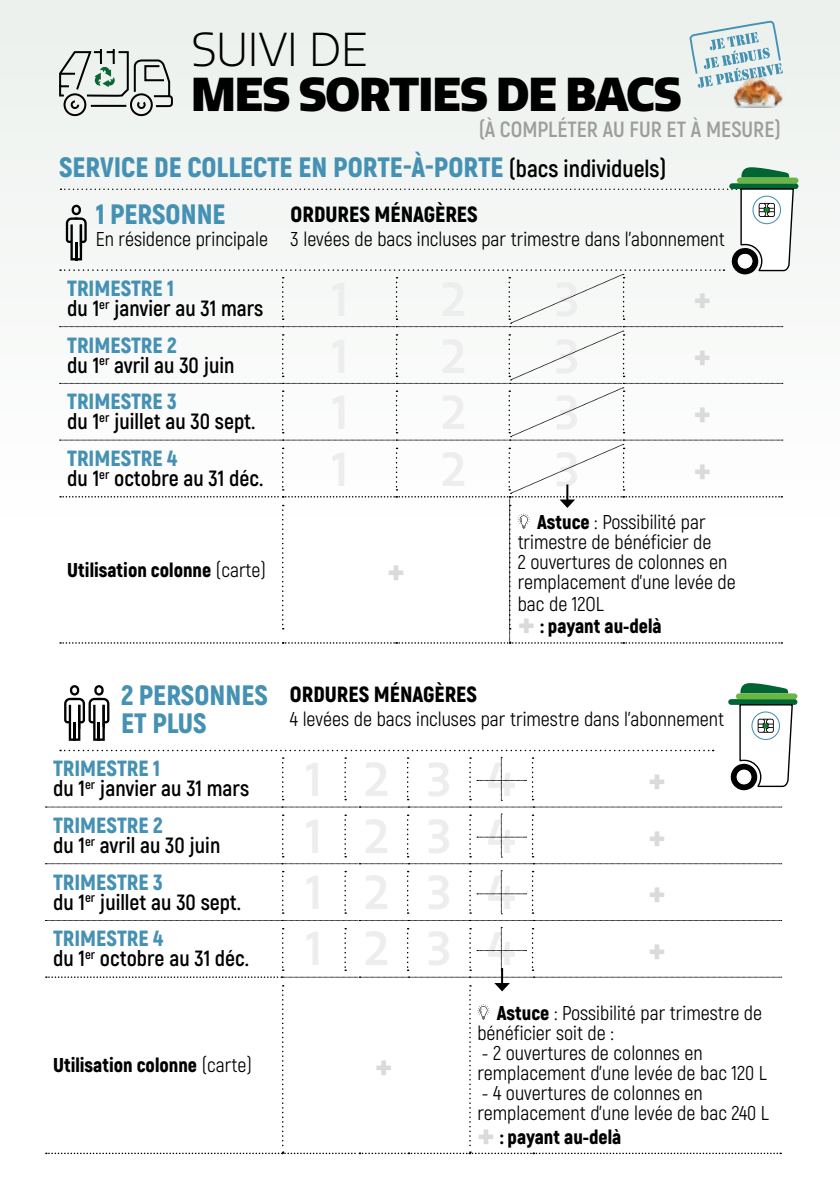
<style>
.page{position:relative;width:840px;height:1191px;background:#fff}
.page>*{position:absolute;margin:0;border:0;box-sizing:border-box;transform-origin:0 0}
.t1{font:900 46.2px "Quatro";letter-spacing:-.02em;color:#000}
.t2{font:300 46.2px "Quatro";letter-spacing:-.02em;color:#000}
.t3{font:900 36px "Akrobat";color:#dadada}
.t4{font:900 28px/28px "Akrobat";color:#4591b4}
.t5{font:700 22px/20px "Akrobat";color:#000}
.t6{font:900 22px "Akrobat";color:#000}
.t7{font:700 22px "Akrobat";color:#9d9d9c}
.t8{font:20px/20px "Akrobat";color:#000}
.t9{font:900 20px/22px "Akrobat";color:#000}
.s1{font-weight:700;font-size:24px;color:#000}
.s2{font-weight:900;color:#4591b4}
.s3{font-weight:400}
.s4{font-weight:900}
.s5{font-size:36px;color:#dadada}
</style>
<div class="page">
<div style="left:0;top:0;width:839px;height:525px;background:#f0f3f1"></div>
<svg style="left:59px;top:49px;width:114px;height:68px"></svg>
<svg style="left:45px;top:863px;width:736px;height:1px"></svg>
<svg style="left:45px;top:920px;width:736px;height:1px"></svg>
<svg style="left:282px;top:871px;width:1px;height:42px"></svg>
<svg style="left:282px;top:814px;width:1px;height:43px"></svg>
<svg style="left:344px;top:814px;width:2px;height:43px"></svg>
<svg style="left:344px;top:871px;width:2px;height:42px"></svg>
<svg style="left:406px;top:814px;width:2px;height:43px"></svg>
<svg style="left:406px;top:871px;width:2px;height:42px"></svg>
<svg style="left:689px;top:20px;width:93px;height:68px"></svg>
<img style="left:729px;top:73px;width:54px;height:35px">
<img style="left:729px;top:102px;width:53px;height:5px">
<div style="left:59px;top:167px;width:739px;height:476px;background:#fafbfa"></div>
<svg style="left:45px;top:683px;width:752px;height:124px"></svg>
<svg style="left:469px;top:813px;width:64px;height:44px"></svg>
<svg style="left:469px;top:870px;width:64px;height:44px"></svg>
<svg style="left:46px;top:927px;width:735px;height:227px"></svg>
<h1 class="t2" style="left:191px;top:23px;width:179px">SUIVI DE</h1>
<h1 class="t1" style="left:191px;top:66px;width:492px">MES SORTIES DE BACS</h1>
<p class="t7" style="left:478px;top:115px;width:303px">(À COMPLÉTER AU FUR ET À MESURE)</p>
<h3 class="t4" style="left:59px;top:152px;width:608px">SERVICE DE COLLECTE EN PORTE-À-PORTE <span class="s1">(bacs individuels)</span></h3>
<h3 class="t4" style="left:96px;top:200px;width:131px">1 PERSONNE</h3>
<p class="t8" style="left:96px;top:229px;width:174px">En résidence principale</p>
<p class="t5" style="left:67px;top:278px;width:197px"><span class="s2">TRIMESTRE 1<br></span>du 1<sup>er</sup> janvier au 31 mars</p>
<p class="t5" style="left:67px;top:335px;width:169px"><span class="s2">TRIMESTRE 2<br></span>du 1<sup>er</sup> avril au 30 juin</p>
<p class="t5" style="left:67px;top:391px;width:189px"><span class="s2">TRIMESTRE 3<br></span>du 1<sup>er</sup> juillet au 30 sept.</p>
<p class="t5" style="left:67px;top:448px;width:197px"><span class="s2">TRIMESTRE 4<br></span>du 1<sup>er</sup> octobre au 31 déc.</p>
<p class="t6" style="left:290px;top:200px;width:188px">ORDURES MÉNAGÈRES</p>
<p class="t8" style="left:290px;top:229px;width:435px">3 levées de bacs incluses par trimestre dans l’abonnement</p>
<h2 class="t3" style="left:693px;top:276px;width:19px">+</h2>
<h2 class="t3" style="left:693px;top:333px;width:19px">+</h2>
<h2 class="t3" style="left:693px;top:390px;width:19px">+</h2>
<h2 class="t3" style="left:693px;top:447px;width:19px">+</h2>
<p class="t9" style="left:67px;top:558px;width:200px">Utilisation colonne <span class="s3">(carte)</span></p>
<h2 class="t3" style="left:387px;top:548px;width:19px">+</h2>
<p class="t8" style="left:517px;top:512px;width:219px;text-indent:19px"><span class="s4">Astuce</span> : Possibilité par trimestre de bénéficier de<br>2 ouvertures de colonnes en remplacement d’une levée de</p>
<p class="t9" style="left:517px;top:593px;width:145px"><span class="s3">bac de 12OL<br></span><span class="s5">+</span> : payant au-delà</p>
<h3 class="t4" style="left:121px;top:680px;width:148px">2 PERSONNES<br>ET PLUS</h3>
<p class="t6" style="left:290px;top:680px;width:188px">ORDURES MÉNAGÈRES</p>
<p class="t8" style="left:290px;top:709px;width:435px">4 levées de bacs incluses par trimestre dans l’abonnement</p>
<p class="t5" style="left:53px;top:758px;width:197px"><span class="s2">TRIMESTRE 1<br></span>du 1<sup>er</sup> janvier au 31 mars</p>
<p class="t5" style="left:53px;top:815px;width:169px"><span class="s2">TRIMESTRE 2<br></span>du 1<sup>er</sup> avril au 30 juin</p>
<p class="t5" style="left:53px;top:872px;width:189px"><span class="s2">TRIMESTRE 3<br></span>du 1<sup>er</sup> juillet au 30 sept.</p>
<p class="t5" style="left:53px;top:928px;width:197px"><span class="s2">TRIMESTRE 4<br></span>du 1<sup>er</sup> octobre au 31 déc.</p>
<p class="t9" style="left:53px;top:1054px;width:200px">Utilisation colonne <span class="s3">(carte)</span></p>
<h2 class="t3" style="left:375px;top:1043px;width:19px">+</h2>
<h2 class="t3" style="left:648px;top:756px;width:19px">+</h2>
<h2 class="t3" style="left:648px;top:813px;width:19px">+</h2>
<h2 class="t3" style="left:648px;top:870px;width:19px">+</h2>
<h2 class="t3" style="left:648px;top:927px;width:19px">+</h2>
<p class="t8" style="left:477px;top:1002px;width:286px;text-indent:19px"><span class="s4">Astuce</span> : Possibilité par trimestre de bénéficier soit de :</p>
<p class="t8" style="left:477px;top:1042px;width:291px">- 2 ouvertures de colonnes en remplacement d’une levée de bac 120 L</p>
<p class="t8" style="left:477px;top:1082px;width:293px">- 4 ouvertures de colonnes en remplacement d’une levée de bac 240 L</p>
<p class="t9" style="left:477px;top:1125px;width:145px"><span class="s5">+</span> : payant au-delà</p>
</div>
